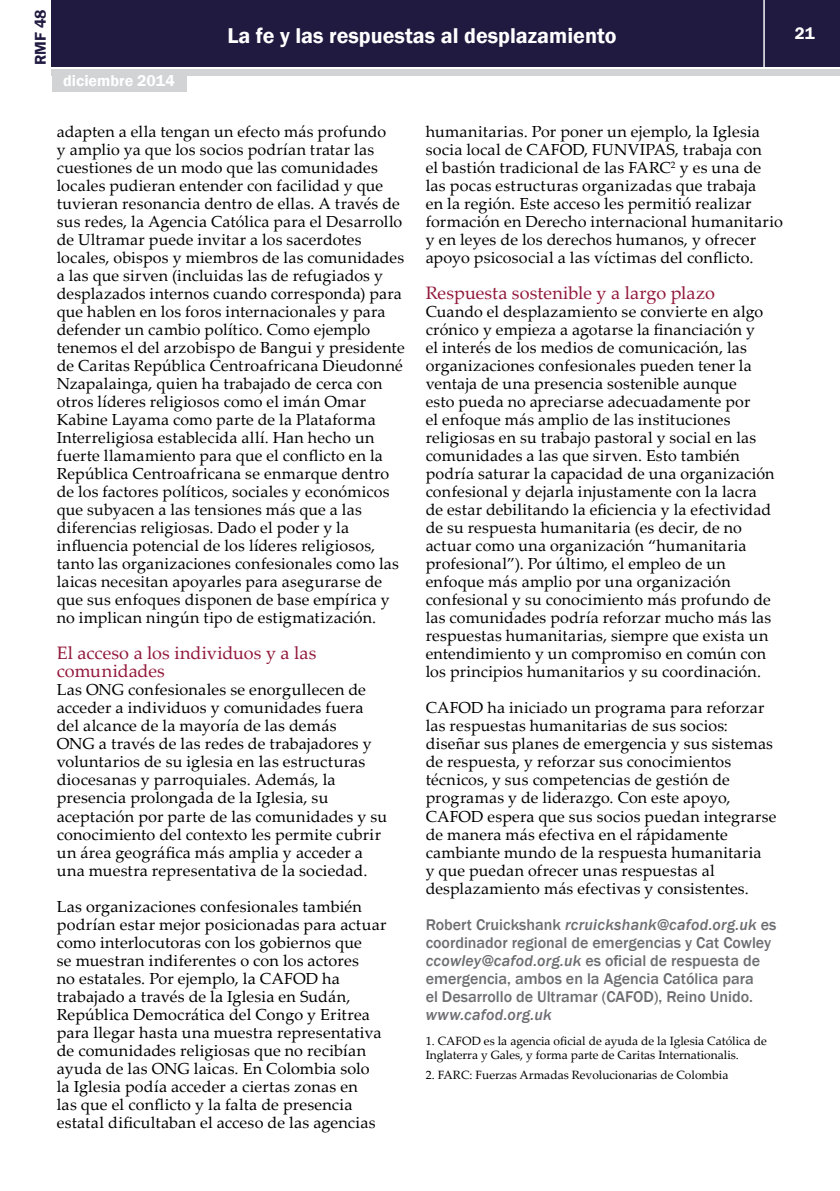
<style>
.page{position:relative;width:840px;height:1191px;background:#fff}
.page>*{position:absolute;margin:0;border:0;box-sizing:border-box;transform-origin:0 0}
.t1{font:600 22px "Franklin Gothic";color:#fff}
.t2{font:18px/18px "Palatino Linotype";letter-spacing:.005em;color:#92183a}
.t3{font:600 17px "Franklin Gothic";color:#fff}
.t4{font:16px/18px "Palatino Linotype";letter-spacing:.01em;color:#000}
.t5{font:500 16px/18px "Franklin Gothic";color:#6d6e71}
.t6{font:italic 500 16px "Franklin Gothic";letter-spacing:.015em;color:#6d6e71}
.t7{font:600 16px "Franklin Gothic";color:#fff}
.t8{font:600 16px "Franklin Gothic";color:#211a40}
.t9{font:12px/14px "Palatino Linotype";color:#000}
.s1{font-style:italic}
</style>
<div class="page">
<div style="left:52px;top:0;width:787px;height:66px;background:#211a40"></div>
<div style="left:52px;top:69px;width:787px;height:6px;background:#d1d3d4"></div>
<hr style="left:763px;top:0;width:1px;height:68px;background:#fff">
<div style="left:52px;top:74px;width:134px;height:18px;background:#d1d3d4"></div>
<p class="t8" style="left:31px;top:65px;width:57px;rotate:-90deg">RMF 48</p>
<h1 class="t1" style="left:227px;top:22px;width:390px">La fe y las respuestas al desplazamiento</h1>
<p class="t3" style="left:794px;top:23px;width:21px">21</p>
<p class="t7" style="left:63px;top:71px;width:113px">diciembre 2014</p>
<p class="t4" style="left:57px;top:122px;width:349px">adapten a ella tengan un efecto más profundo<br>y amplio ya que los socios podrían tratar las cuestiones de un modo que las comunidades locales pudieran entender con facilidad y que tuvieran resonancia dentro de ellas. A través de sus redes, la Agencia Católica para el Desarrollo de Ultramar puede invitar a los sacerdotes locales, obispos y miembros de las comunidades a las que sirven (incluidas las de refugiados y desplazados internos cuando corresponda) para que hablen en los foros internacionales y para defender un cambio político. Como ejemplo tenemos el del arzobispo de Bangui y presidente de Caritas República Centroafricana Dieudonné Nzapalainga, quien ha trabajado de cerca con otros líderes religiosos como el imán Omar Kabine Layama como parte de la Plataforma Interreligiosa establecida allí. Han hecho un fuerte llamamiento para que el conflicto en la República Centroafricana se enmarque dentro de los factores políticos, sociales y económicos que subyacen a las tensiones más que a las diferencias religiosas. Dado el poder y la influencia potencial de los líderes religiosos, tanto las organizaciones confesionales como las laicas necesitan apoyarles para asegurarse de que sus enfoques disponen de base empírica y no implican ningún tipo de estigmatización.</p>
<p class="t2" style="left:57px;top:643px;width:261px">El acceso a los individuos y a las comunidades</p>
<p class="t4" style="left:57px;top:680px;width:332px">Las ONG confesionales se enorgullecen de acceder a individuos y comunidades fuera del alcance de la mayoría de las demás<br>ONG a través de las redes de trabajadores y voluntarios de su iglesia en las estructuras diocesanas y parroquiales. Además, la presencia prolongada de la Iglesia, su aceptación por parte de las comunidades y su conocimiento del contexto les permite cubrir un área geográfica más amplia y acceder a una muestra representativa de la sociedad.</p>
<p class="t4" style="left:57px;top:896px;width:331px">Las organizaciones confesionales también podrían estar mejor posicionadas para actuar como interlocutoras con los gobiernos que<br>se muestran indiferentes o con los actores<br>no estatales. Por ejemplo, la CAFOD ha trabajado a través de la Iglesia en Sudán, República Democrática del Congo y Eritrea para llegar hasta una muestra representativa de comunidades religiosas que no recibían ayuda de las ONG laicas. En Colombia solo<br>la Iglesia podía acceder a ciertas zonas en<br>las que el conflicto y la falta de presencia estatal dificultaban el acceso de las agencias</p>
<p class="t4" style="left:425px;top:122px;width:358px">humanitarias. Por poner un ejemplo, la Iglesia socia local de CAFOD, FUNVIPAS, trabaja con<br>el bastión tradicional de las FARC<sup>2</sup> y es una de las pocas estructuras organizadas que trabaja<br>en la región. Este acceso les permitió realizar formación en Derecho internacional humanitario y en leyes de los derechos humanos, y ofrecer apoyo psicosocial a las víctimas del conflicto.</p>
<p class="t2" style="left:425px;top:283px;width:291px">Respuesta sostenible y a largo plazo</p>
<p class="t4" style="left:425px;top:302px;width:350px">Cuando el desplazamiento se convierte en algo crónico y empieza a agotarse la financiación y<br>el interés de los medios de comunicación, las organizaciones confesionales pueden tener la ventaja de una presencia sostenible aunque<br>esto pueda no apreciarse adecuadamente por<br>el enfoque más amplio de las instituciones religiosas en su trabajo pastoral y social en las comunidades a las que sirven. Esto también podría saturar la capacidad de una organización confesional y dejarla injustamente con la lacra de estar debilitando la eficiencia y la efectividad de su respuesta humanitaria (es decir, de no actuar como una organización “humanitaria profesional”). Por último, el empleo de un enfoque más amplio por una organización confesional y su conocimiento más profundo de las comunidades podría reforzar mucho más las respuestas humanitarias, siempre que exista un entendimiento y un compromiso en común con los principios humanitarios y su coordinación.</p>
<p class="t4" style="left:425px;top:698px;width:352px">CAFOD ha iniciado un programa para reforzar las respuestas humanitarias de sus socios: diseñar sus planes de emergencia y sus sistemas de respuesta, y reforzar sus conocimientos técnicos, y sus competencias de gestión de programas y de liderazgo. Con este apoyo, CAFOD espera que sus socios puedan integrarse de manera más efectiva en el rápidamente cambiante mundo de la respuesta humanitaria<br>y que puedan ofrecer unas respuestas al desplazamiento más efectivas y consistentes.</p>
<p class="t5" style="left:425px;top:915px;width:352px">Robert Cruickshank <span class="s1">rcruickshank@cafod.org.uk</span> es coordinador regional de emergencias y Cat Cowley <span class="s1">ccowley@cafod.org.uk</span> es oficial de respuesta de emergencia, ambos en la Agencia Católica para<br>el Desarrollo de Ultramar (CAFOD), Reino Unido.</p>
<p class="t6" style="left:425px;top:1004px;width:128px">www.cafod.org.uk</p>
<p class="t9" style="left:425px;top:1033px;width:342px">1. CAFOD es la agencia oficial de ayuda de la Iglesia Católica de<br>Inglaterra y Gales, y forma parte de Caritas Internationalis.</p>
<p class="t9" style="left:425px;top:1067px;width:304px">2. FARC: Fuerzas Armadas Revolucionarias de Colombia</p>
</div>
